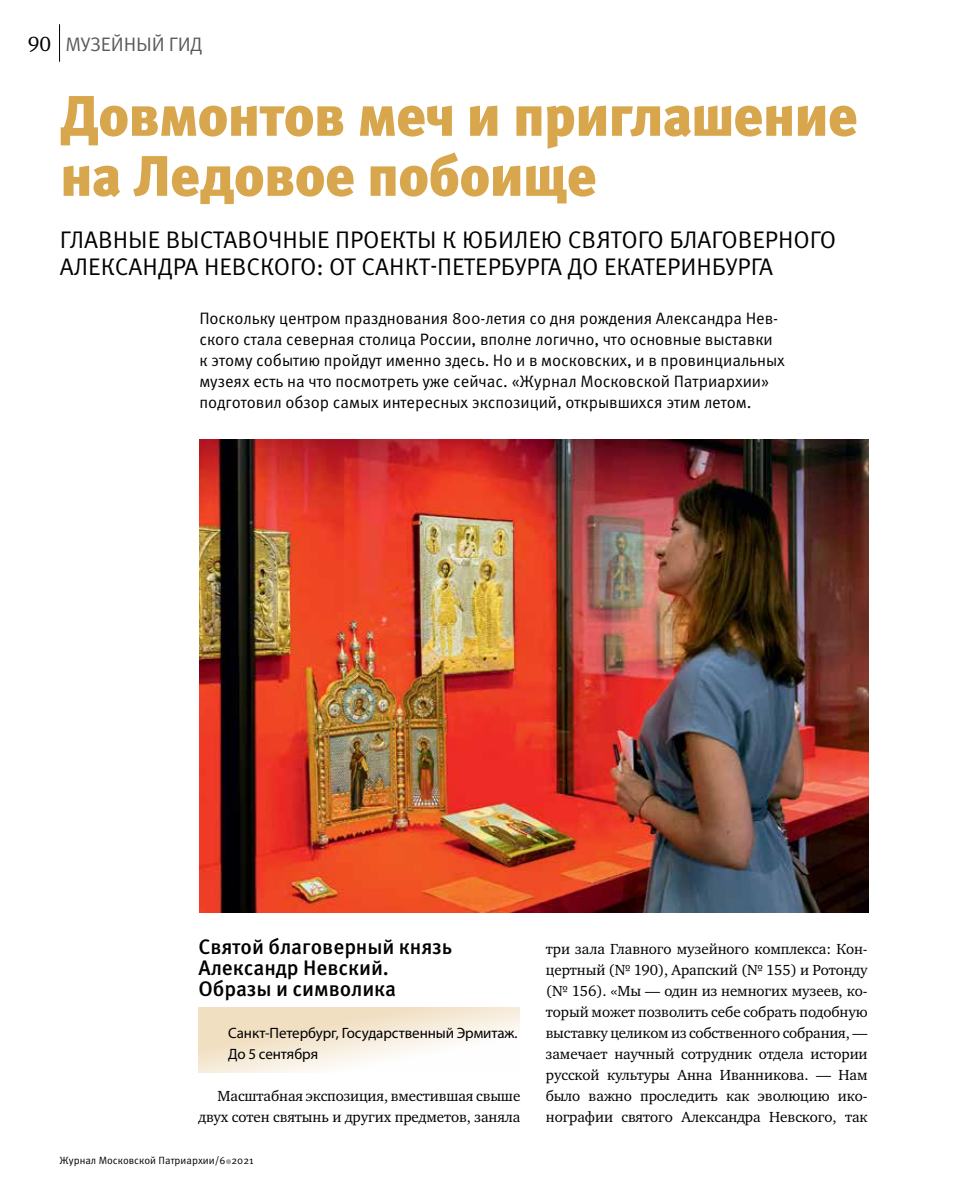
<style>
.page{position:relative;width:957px;height:1191px;background:#fff}
.page>*{position:absolute;margin:0;border:0;box-sizing:border-box;transform-origin:0 0}
.t1{font:900 57px/60px "Meta Pro";letter-spacing:-.02em;color:#d8a64d}
.t2{font:24px/27px "Meta Pro";color:#000}
.t3{font:500 21px/21px "Meta Pro";letter-spacing:-.005em;color:#000}
.t4{font:19.5px "Meta Pro";letter-spacing:-.005em;color:#58595b}
.t5{font:16.5px/21px "Meta Pro";letter-spacing:-.005em;color:#000}
.t6{font:15px/21px "Charter ITC";letter-spacing:-.005em;color:#000;text-align:right}
.t7{font:15px/21px "Myriad Pro";letter-spacing:-.005em;color:#000}
.t8{font:10.5px "Meta Pro";color:#000}
.s1{font-family:"Charter ITC";font-size:21px;color:#000}
</style>
<div class="page">
<hr style="left:59px;top:24px;width:1px;height:38px;background:#000">
<svg style="left:226px;top:1159px;width:5px;height:5px"></svg>
<svg style="left:198px;top:1007px;width:322px;height:65px"></svg>
<img style="left:199px;top:439px;width:669px;height:473px">
<h3 class="t4" style="left:28px;top:32px;width:176px"><span class="s1">90</span> МУЗЕЙНЫЙ ГИД</h3>
<h1 class="t1" style="left:60px;top:88px;width:799px">Довмонтов меч и приглашение на Ледовое побоище</h1>
<h2 class="t2" style="left:60px;top:227px;width:777px">ГЛАВНЫЕ ВЫСТАВОЧНЫЕ ПРОЕКТЫ К ЮБИЛЕЮ СВЯТОГО БЛАГОВЕРНОГО<br>АЛЕКСАНДРА НЕВСКОГО: ОТ САНКТ-ПЕТЕРБУРГА ДО ЕКАТЕРИНБУРГА</h2>
<p class="t5" style="left:199px;top:308px;width:587px">Поскольку центром празднования 800-летия со дня рождения Александра Нев&shy;ского стала северная столица России, вполне логично, что основные выставки к этому событию пройдут именно здесь. Но и в московских, и в провинциальных музеях есть на что посмотреть уже сейчас. «Журнал Московской Патриархии» подготовил обзор самых интересных экспозиций, открывшихся этим летом.</p>
<h3 class="t3" style="left:198px;top:937px;width:255px">Святой благоверный князь<br>Александр Невский.<br>Образы и символика</h3>
<p class="t7" style="left:228px;top:1022px;width:291px">Санкт-Петербург, Государственный Эрмитаж.<br>До 5 сентября</p>
<p class="t6" style="left:198px;top:1085px;width:323px">Масштабная экспозиция, вместившая свыше двух сотен святынь и других предметов, заняла</p>
<p class="t8" style="left:60px;top:1153px;width:196px">Журнал Московской Патриархии/6 2021</p>
<p class="t6" style="left:546px;top:938px;width:323px;text-align:justify">три зала Главного музейного комплекса: Кон&shy;цертный (№ 190), Арапский (№ 155) и Ротонду (№ 156). «Мы — один из немногих музеев, ко&shy;торый может позволить себе собрать подобную выставку целиком из собственного собрания, — замечает научный сотрудник отдела истории русской культуры Анна Иванникова. — Нам было важно проследить как эволюцию ико&shy;нографии святого Александра Невского, так</p>
</div>
